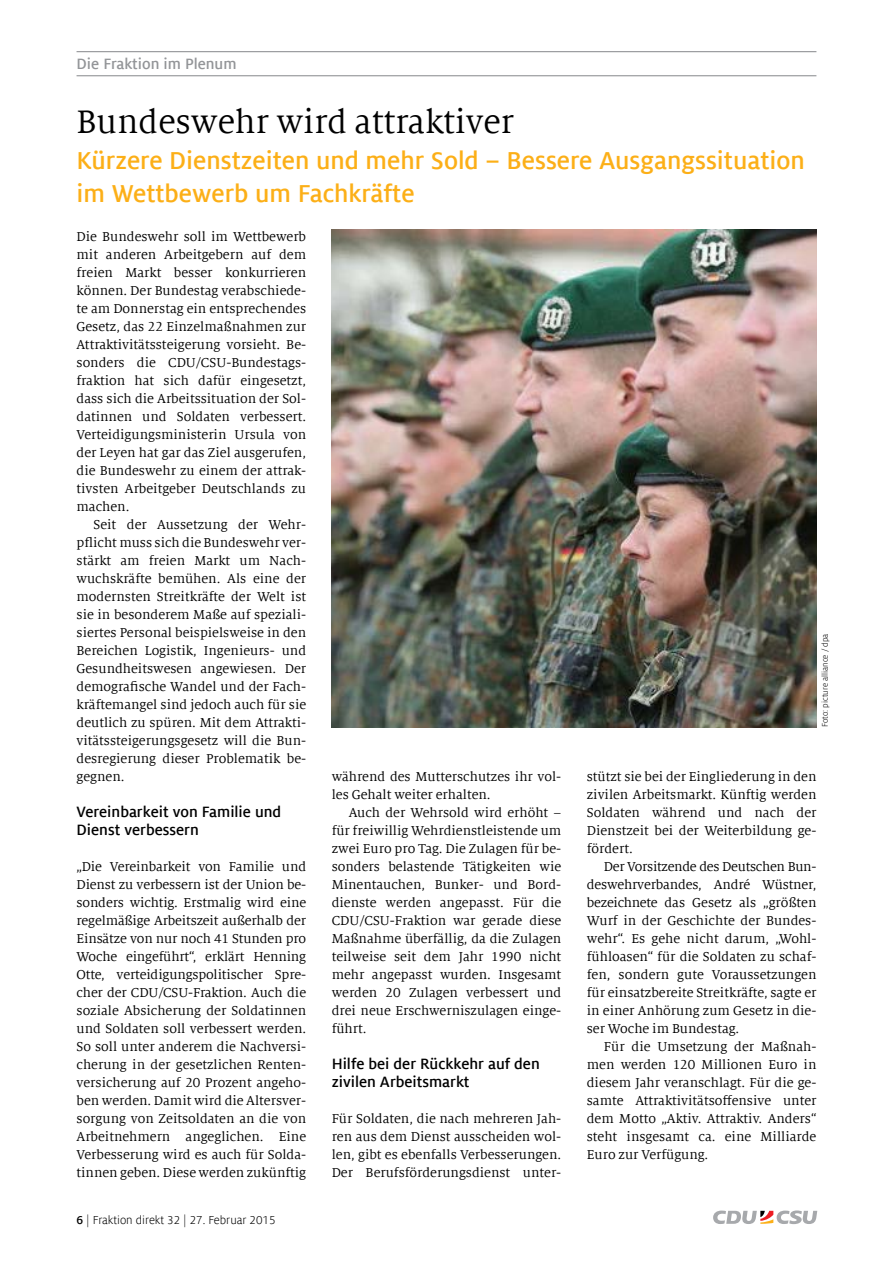
<style>
.page{position:relative;width:893px;height:1263px;background:#fff}
.page>*{position:absolute;margin:0;border:0;box-sizing:border-box;transform-origin:0 0}
.t1{font:36px "Milo Serif Offc";color:#000}
.t2{font:700 27px/33px "Milo Sans Offc";color:#fcaf17}
.t3{font:700 16.5px/18px "Milo Sans Offc";color:#000}
.t4{font:700 16.5px "Milo Sans Offc";color:#939598}
.t5{font:14.25px/18px "Milo Serif Offc";color:#000;text-align:justify}
.t6{font:12.75px "Milo Sans Offc";color:#000}
.t7{font:9px "Milo Sans Offc";color:#000}
.s1{font-weight:700}
</style>
<div class="page">
<svg style="left:713px;top:1210px;width:104px;height:14px"></svg>
<hr style="left:77px;top:51px;width:739px;height:1px;background:#939598">
<hr style="left:77px;top:75px;width:739px;height:1px;background:#939598">
<img style="left:332px;top:230px;width:484px;height:497px">
<p class="t4" style="left:77px;top:53px;width:161px">Die Fraktion im Plenum</p>
<h1 class="t1" style="left:77px;top:100px;width:439px">Bundeswehr wird attraktiver</h1>
<h2 class="t2" style="left:77px;top:144px;width:730px">Kürzere Dienstzeiten und mehr Sold – Bessere Ausgangssituation im Wettbewerb um Fachkräfte</h2>
<p class="t5" style="left:77px;top:228px;width:231px">Die Bundeswehr soll im Wettbewerb mit anderen Arbeitgebern auf dem freien Markt besser konkurrieren können. Der Bundestag verabschiede&shy;te am Donnerstag ein entsprechendes Gesetz, das 22 Einzelmaßnahmen zur Attraktivitätssteigerung vorsieht. Be&shy;sonders die CDU/CSU-Bundestags&shy;fraktion hat sich dafür eingesetzt, dass sich die Arbeitssituation der Sol&shy;datinnen und Soldaten verbessert.<br>Verteidigungsministerin Ursula von der Leyen hat gar das Ziel ausgerufen, die Bundeswehr zu einem der attrak&shy;tivsten Arbeitgeber Deutschlands zu machen.</p>
<p class="t5" style="left:77px;top:516px;width:231px;text-indent:17px">Seit der Aussetzung der Wehr&shy;pflicht muss sich die Bundeswehr ver&shy;stärkt am freien Markt um Nach&shy;wuchskräfte bemühen. Als eine der modernsten Streitkräfte der Welt ist sie in besonderem Maße auf speziali&shy;siertes Personal beispielsweise in den Bereichen Logistik, Ingenieurs- und Gesundheitswesen angewiesen. Der demografische Wandel und der Fach&shy;kräftemangel sind jedoch auch für sie deutlich zu spüren. Mit dem Attrakti&shy;vitätssteigerungsgesetz will die Bun&shy;desregierung dieser Problematik be&shy;gegnen.</p>
<p class="t3" style="left:77px;top:803px;width:206px">Vereinbarkeit von Familie und<br>Dienst verbessern</p>
<p class="t5" style="left:77px;top:858px;width:231px">„Die Vereinbarkeit von Familie und Dienst zu verbessern ist der Union be&shy;sonders wichtig. Erstmalig wird eine regelmäßige Arbeitszeit außerhalb der Einsätze von nur noch 41 Stunden pro Woche eingeführt“, erklärt Henning Otte, verteidigungspolitischer Spre&shy;cher der CDU/CSU-Fraktion. Auch die soziale Absicherung der Soldatinnen und Soldaten soll verbessert werden.<br>So soll unter anderem die Nachversi&shy;cherung in der gesetzlichen Renten&shy;versicherung auf 20 Prozent angeho&shy;ben werden. Damit wird die Altersver&shy;sorgung von Zeitsoldaten an die von Arbeitnehmern angeglichen. Eine Verbesserung wird es auch für Solda&shy;tinnen geben. Diese werden zukünftig</p>
<p class="t6" style="left:77px;top:1212px;width:201px"><span class="s1">6</span> | Fraktion direkt 32 | 27. Februar 2015</p>
<p class="t5" style="left:332px;top:768px;width:231px">während des Mutterschutzes ihr vol&shy;les Gehalt weiter erhalten.</p>
<p class="t5" style="left:332px;top:804px;width:231px;text-indent:17px">Auch der Wehrsold wird erhöht – für freiwillig Wehrdienstleistende um zwei Euro pro Tag. Die Zulagen für be&shy;sonders belastende Tätigkeiten wie Minentauchen, Bunker- und Bord&shy;dienste werden angepasst. Für die CDU/CSU-Fraktion war gerade diese Maßnahme überfällig, da die Zulagen teilweise seit dem Jahr 1990 nicht mehr angepasst wurden. Insgesamt werden 20 Zulagen verbessert und drei neue Erschwerniszulagen einge&shy;führt.</p>
<p class="t3" style="left:332px;top:1055px;width:210px">Hilfe bei der Rückkehr auf den zivilen Arbeitsmarkt</p>
<p class="t5" style="left:332px;top:1110px;width:231px">Für Soldaten, die nach mehreren Jah&shy;ren aus dem Dienst ausscheiden wol&shy;len, gibt es ebenfalls Verbesserungen.<br>Der Berufsförderungsdienst unter-</p>
<p class="t7" style="left:819px;top:727px;width:95px;rotate:-90deg">Foto: picture alliance / dpa</p>
<p class="t5" style="left:587px;top:768px;width:231px">stützt sie bei der Eingliederung in den zivilen Arbeitsmarkt. Künftig werden Soldaten während und nach der Dienstzeit bei der Weiterbildung ge&shy;fördert.</p>
<p class="t5" style="left:587px;top:858px;width:231px;text-indent:17px">Der Vorsitzende des Deutschen Bun&shy;deswehrverbandes, André Wüstner, bezeichnete das Gesetz als „größten Wurf in der Geschichte der Bundes&shy;wehr“. Es gehe nicht darum, „Wohl&shy;fühloasen“ für die Soldaten zu schaf&shy;fen, sondern gute Voraussetzungen für einsatzbereite Streitkräfte, sagte er in einer Anhörung zum Gesetz in die&shy;ser Woche im Bundestag.</p>
<p class="t5" style="left:587px;top:1038px;width:231px;text-indent:17px">Für die Umsetzung der Maßnah&shy;men werden 120 Millionen Euro in diesem Jahr veranschlagt. Für die ge&shy;samte Attraktivitätsoffensive unter dem Motto „Aktiv. Attraktiv. Anders“ steht insgesamt ca. eine Milliarde Euro zur Verfügung.</p>
</div>
